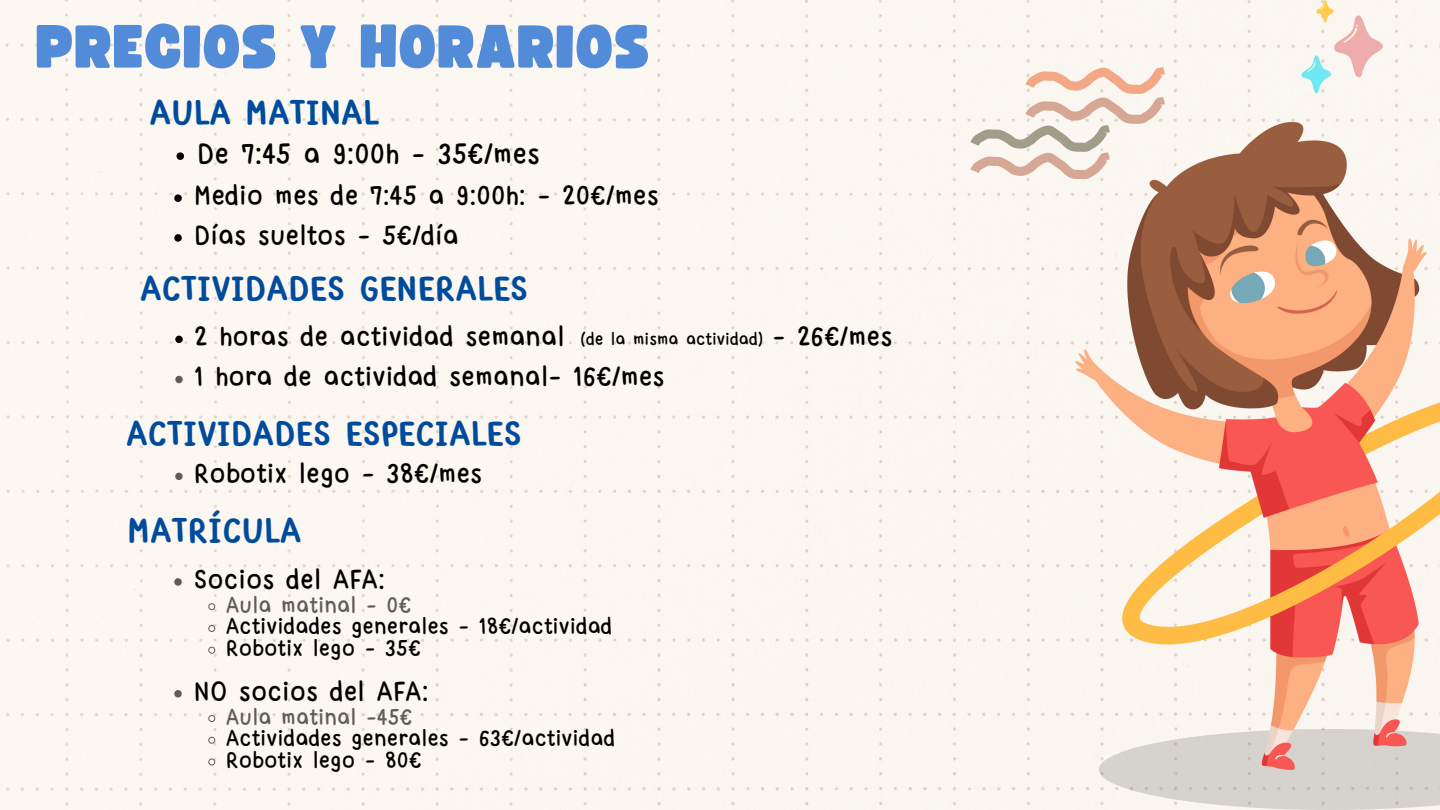
<style>
.page{position:relative;width:1440px;height:810px;background:#fbf6f1}
.page>*{position:absolute;margin:0;border:0;box-sizing:border-box;transform-origin:0 0}
.t1{font:60.1px "Funtastic";letter-spacing:.02em;color:#528bd8}
.t2{font:700 37.2px "Yvesyvesdrawing";letter-spacing:-.015em;color:#004b9c}
.t3{font:30.6px "Yvesyvesdrawing";color:#000}
.t4{font:28.9px "Yvesyvesdrawing";color:#000}
.t5{font:28.8px "Yvesyvesdrawing";color:#000}
.t6{font:28.7px "Yvesyvesdrawing";color:#000}
.t7{font:23.8px "Yvesyvesdrawing";color:#000}
.t8{font:23.8px "Yvesyvesdrawing";color:#5d5d5d}
.t9{font:18.2px "Yvesyvesdrawing";color:#000}
</style>
<div class="page">
<svg style="left:1099px;top:770px;width:341px;height:40px;background:#dad7d2"></svg>
<svg style="left:970px;top:66px;width:195px;height:113px"></svg>
<svg style="left:1300px;top:0;width:83px;height:94px"></svg>
<svg style="left:175px;top:336px;width:8px;height:7px"></svg>
<svg style="left:175px;top:376px;width:8px;height:7px"></svg>
<img style="left:1076px;top:123px;width:364px;height:647px">
<svg style="left:175px;top:473px;width:8px;height:7px"></svg>
<svg style="left:174px;top:578px;width:8px;height:8px"></svg>
<svg style="left:208px;top:603px;width:8px;height:8px"></svg>
<svg style="left:208px;top:625px;width:8px;height:7px"></svg>
<svg style="left:208px;top:646px;width:8px;height:8px"></svg>
<svg style="left:174px;top:690px;width:8px;height:8px"></svg>
<svg style="left:208px;top:715px;width:8px;height:7px"></svg>
<svg style="left:208px;top:736px;width:8px;height:8px"></svg>
<svg style="left:208px;top:758px;width:8px;height:8px"></svg>
<svg style="left:177px;top:152px;width:7px;height:8px"></svg>
<svg style="left:174px;top:194px;width:8px;height:8px"></svg>
<svg style="left:174px;top:234px;width:8px;height:8px"></svg>
<p class="t1" style="left:37px;top:20px;width:615px">PRECIOS Y HORARIOS</p>
<p class="t2" style="left:149px;top:97px;width:231px">AULA MATINAL</p>
<p class="t3" style="left:197px;top:141px;width:344px">De 7:45 a 9:00h - 35€/mes</p>
<p class="t4" style="left:194px;top:183px;width:466px">Medio mes de 7:45 a 9:00h: - 20€/mes</p>
<p class="t4" style="left:194px;top:223px;width:266px">Días sueltos - 5€/día</p>
<p class="t2" style="left:140px;top:273px;width:390px">ACTIVIDADES GENERALES</p>
<p class="t5" style="left:194px;top:325px;width:372px">2 horas de actividad semanal</p>
<p class="t5" style="left:772px;top:325px;width:122px">- 26€/mes</p>
<p class="t5" style="left:194px;top:365px;width:472px">1 hora de actividad semanal- 16€/mes</p>
<p class="t9" style="left:581px;top:331px;width:184px">(de la misma actividad)</p>
<p class="t2" style="left:126px;top:418px;width:398px">ACTIVIDADES ESPECIALES</p>
<p class="t6" style="left:194px;top:462px;width:290px">Robotix lego - 38€/mes</p>
<p class="t2" style="left:127px;top:515px;width:176px">MATRÍCULA</p>
<p class="t6" style="left:194px;top:567px;width:193px">Socios del AFA:</p>
<p class="t8" style="left:226px;top:595px;width:187px">Aula matinal - 0€</p>
<p class="t7" style="left:226px;top:617px;width:388px">Actividades generales - 18€/actividad</p>
<p class="t7" style="left:226px;top:638px;width:197px">Robotix lego - 35€</p>
<p class="t6" style="left:194px;top:679px;width:236px">NO socios del AFA:</p>
<p class="t8" style="left:226px;top:707px;width:188px">Aula matinal -45€</p>
<p class="t7" style="left:226px;top:728px;width:391px">Actividades generales - 63€/actividad</p>
<p class="t7" style="left:226px;top:750px;width:198px">Robotix lego - 80€</p>
</div>
